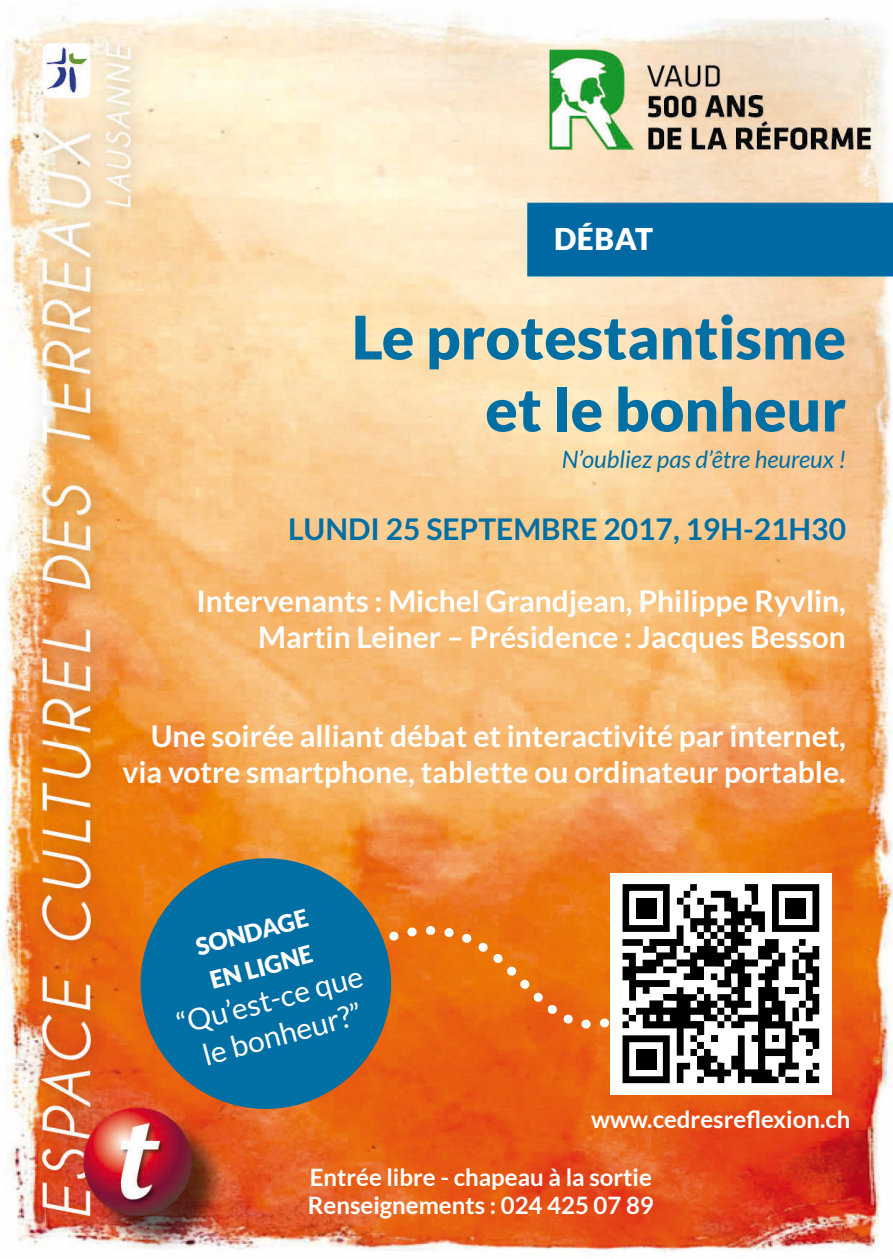
<style>
.page{position:relative;width:893px;height:1259px;background:#fff}
.page>*{position:absolute;margin:0;border:0;box-sizing:border-box;transform-origin:0 0}
.t1{font:900 60px/72px "Lato";color:#006fa4;text-align:right}
.t2{font:700 30px/36px "Lato";color:#fff;text-align:right}
.t3{font:700 30px "Lato";color:#006fa4}
.t4{font:30px/36px "Lato";color:#fff;text-align:center}
.t5{font:900 30px "Lato";letter-spacing:.02em;color:#fff}
.t6{font:700 24px/28.8px "Lato";color:#fff}
.t7{font:italic 24px "Lato";color:#006fa4}
.t8{font:900 24px/36px "Lato";color:#fff}
</style>
<div class="page">
<img style="left:3px;top:4px;width:890px;height:1248px">
<div style="left:141px;top:858px;width:250px;height:251px;background:#006fa4;border-radius:50%"></div>
<div style="left:610px;top:872px;width:222px;height:222px;background:#fff"></div>
<svg style="left:376px;top:884px;width:443px;height:199px"></svg>
<div style="left:711px;top:1035px;width:6px;height:7px;background:#000"></div>
<div style="left:772px;top:1035px;width:6px;height:7px;background:#000"></div>
<div style="left:636px;top:898px;width:20px;height:20px;background:#000"></div>
<div style="left:785px;top:898px;width:21px;height:20px;background:#000"></div>
<div style="left:636px;top:1049px;width:20px;height:20px;background:#000"></div>
<p class="t5" style="left:554px;top:221px;width:100px">DÉBAT</p>
<h1 class="t1" style="left:352px;top:300px;width:496px">Le protestantisme et le bonheur</h1>
<p class="t7" style="left:562px;top:445px;width:286px">N’oubliez pas d’être heureux !</p>
<p class="t3" style="left:288px;top:511px;width:559px">LUNDI 25 SEPTEMBRE 2017, 19H-21H30</p>
<p class="t2" style="left:196px;top:582px;width:651px">Intervenants : Michel Grandjean, Philippe Ryvlin,<br>Martin Leiner – Présidence : Jacques Besson</p>
<p class="t2" style="left:122px;top:717px;width:725px">Une soirée alliant débat et interactivité par internet, via votre smartphone, tablette ou ordinateur portable.</p>
<p class="t8" style="left:192px;top:929px;width:117px;rotate:-15deg">SONDAGE<br>EN LIGNE</p>
<p class="t4" style="left:173px;top:1007px;width:192px;rotate:-15deg">“Qu’est-ce que le bonheur?”</p>
<p class="t6" style="left:591px;top:1104px;width:261px">www.cedresreflexion.ch</p>
<p class="t6" style="left:308px;top:1162px;width:347px">Entrée libre - chapeau à la sortie<br>Renseignements : 024 425 07 89</p>
</div>
